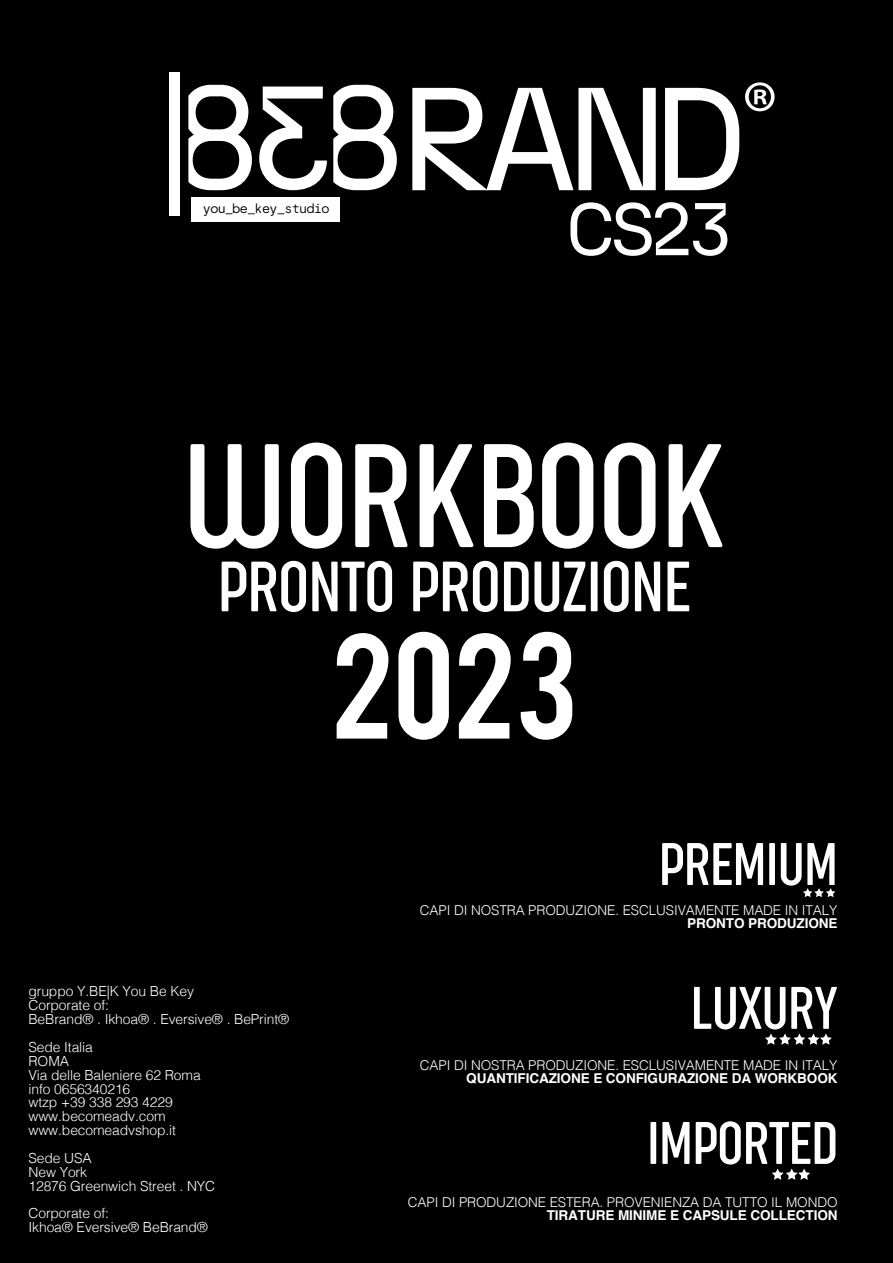
<style>
.page{position:relative;width:893px;height:1263px;background:#000}
.page>*{position:absolute;margin:0;border:0;box-sizing:border-box;transform-origin:0 0}
.t1{font:300 152.55px "Sugo Pro Classic Trial";letter-spacing:-.01em;color:#fff}
.t2{font:118.5px "Bebas";color:#fff}
.t3{font:74.4px "N27";color:#fff}
.t4{font:300 73.65px "Sugo Pro Classic Trial";letter-spacing:-.01em;color:#fff}
.t5{font:300 62.1px "Sugo Pro Classic Trial";letter-spacing:-.01em;color:#fff}
.t6{font:300 13.95px/14px "Helvetica";letter-spacing:-.01em;color:#fff}
.t7{font:300 13.5px "Helvetica";letter-spacing:-.01em;color:#fff}
.t8{font:700 13.5px "Helvetica";letter-spacing:-.01em;color:#fff}
.t9{font:12.75px "Silka Mono";letter-spacing:-.1em;color:#000}
</style>
<div class="page">
<svg style="left:803px;top:888px;width:32px;height:9px"></svg>
<svg style="left:765px;top:1033px;width:67px;height:12px"></svg>
<svg style="left:745px;top:82px;width:30px;height:29px"></svg>
<svg style="left:412px;top:88px;width:244px;height:102px"></svg>
<svg style="left:665px;top:88px;width:74px;height:102px"></svg>
<div style="left:169px;top:73px;width:11px;height:143px;background:#fff"></div>
<div style="left:191px;top:197px;width:149px;height:25px;background:#fff"></div>
<svg style="left:259px;top:87px;width:68px;height:103px"></svg>
<svg style="left:188px;top:85px;width:64px;height:105px"></svg>
<svg style="left:333px;top:85px;width:64px;height:105px"></svg>
<svg style="left:772px;top:1168px;width:38px;height:12px"></svg>
<p class="t9" style="left:203px;top:201px;width:129px">you_be_key_studio</p>
<h3 class="t3" style="left:566px;top:184px;width:168px">CS23</h3>
<h1 class="t1" style="left:183px;top:410px;width:544px">WORKBOOK</h1>
<h3 class="t4" style="left:218px;top:545px;width:475px">PRONTO PRODUZIONE</h3>
<h2 class="t2" style="left:331px;top:600px;width:248px">2023</h2>
<h3 class="t5" style="left:659px;top:829px;width:181px">PREMIUM</h3>
<p class="t6" style="left:28px;top:983px;width:262px">gruppo Y.BE|K You Be Key<br>Corporate of:<br>BeBrand® . Ikhoa® . Eversive® . BePrint®</p>
<p class="t6" style="left:28px;top:1039px;width:174px">Sede Italia<br>ROMA<br>Via delle Baleniere 62 Roma info 0656340216<br>wtzp +39 338 293 4229 www.becomeadv.com www.becomeadvshop.it</p>
<p class="t6" style="left:28px;top:1150px;width:188px">Sede USA<br>New York<br>12876 Greenwich Street . NYC</p>
<p class="t6" style="left:28px;top:1205px;width:181px">Corporate of:<br>Ikhoa® Eversive® BeBrand®</p>
<p class="t7" style="left:420px;top:898px;width:419px">CAPI DI NOSTRA PRODUZIONE. ESCLUSIVAMENTE MADE IN ITALY</p>
<p class="t8" style="left:687px;top:913px;width:152px">PRONTO PRODUZIONE</p>
<h3 class="t5" style="left:691px;top:973px;width:149px">LUXURY</h3>
<p class="t7" style="left:420px;top:1053px;width:419px">CAPI DI NOSTRA PRODUZIONE. ESCLUSIVAMENTE MADE IN ITALY</p>
<p class="t8" style="left:466px;top:1068px;width:373px">QUANTIFICAZIONE E CONFIGURAZIONE DA WORKBOOK</p>
<h3 class="t5" style="left:647px;top:1108px;width:192px">IMPORTED</h3>
<p class="t7" style="left:408px;top:1190px;width:431px">CAPI DI PRODUZIONE ESTERA. PROVENIENZA DA TUTTO IL MONDO</p>
<p class="t8" style="left:547px;top:1205px;width:292px">TIRATURE MINIME E CAPSULE COLLECTION</p>
</div>
